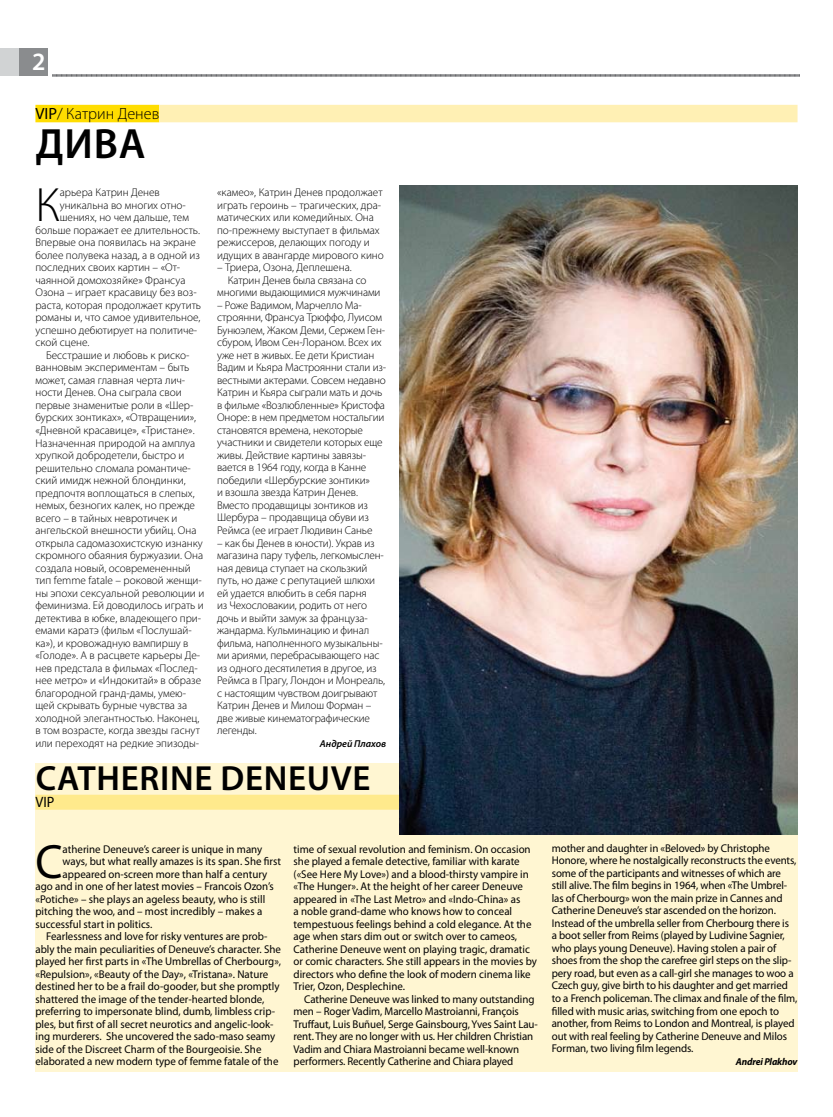
<style>
.page{position:relative;width:833px;height:1117px;background:#fff}
.page>*{position:absolute;margin:0;border:0;box-sizing:border-box;transform-origin:0 0}
.t1{font:300 48.38px "Myriad Pro";color:#000}
.t2{font:48.38px "Myriad Pro";color:#000}
.t3{font:600 42.5px "Myriad Pro";color:#000}
.t4{font:600 35px "Myriad Pro";letter-spacing:.02em;color:#000}
.t5{font:600 25px "Myriad Pro";color:#fff}
.t6{font:300 16.25px "Myriad Pro";color:#000}
.t7{font:15px "Myriad Pro";color:#000;scale:.95 1}
.t8{font:300 11.25px/12.5px "Myriad Pro";color:#000}
.t9{font:11.25px/12.5px "Myriad Pro";letter-spacing:-.005em;color:#000}
.t10{font:italic 700 10px "Myriad Pro";letter-spacing:-.02em;color:#000}
.t11{font:italic 600 10px "Myriad Pro";color:#000}
.s1{font-weight:400}
</style>
<div class="page">
<div style="left:0;top:48px;width:47px;height:27px;background:#8a8c8e"></div>
<div style="left:0;top:48px;width:18px;height:27px;background:#d1d3d4"></div>
<svg style="left:52px;top:74px;width:748px;height:3px;background:#969698"></svg>
<div style="left:35px;top:105px;width:124px;height:17px;background:#fd0"></div>
<div style="left:159px;top:105px;width:638px;height:17px;background:#fff0b4"></div>
<div style="left:35px;top:763px;width:762px;height:308px;background:#fff6d2"></div>
<div style="left:35px;top:794px;width:374px;height:15px;background:#ffea8c"></div>
<img style="left:399px;top:185px;width:398px;height:649px">
<h3 class="t5" style="left:32px;top:45px;width:15px">2</h3>
<h3 class="t6" style="left:35px;top:103px;width:125px"><span class="s1">VIP</span>/ Катрин Денев</h3>
<h2 class="t3" style="left:36px;top:116px;width:111px">Дива</h2>
<h1 class="t1" style="left:35px;top:176px;width:26px">К</h1>
<p class="t8" style="left:60px;top:186px;width:102px">арьера Катрин Денев</p>
<p class="t8" style="left:60px;top:199px;width:128px">уникальна во многих отно-</p>
<p class="t8" style="left:60px;top:211px;width:131px">шениях, но чем дальше, тем</p>
<p class="t8" style="left:35px;top:224px;width:166px">больше поражает ее длительность.</p>
<p class="t8" style="left:35px;top:236px;width:162px">Впервые она появилась на экране</p>
<p class="t8" style="left:35px;top:249px;width:166px">более полувека назад, а в одной из</p>
<p class="t8" style="left:35px;top:261px;width:146px">последних своих картин – «От-</p>
<p class="t8" style="left:35px;top:274px;width:151px">чаянной домохозяйке» Франсуа</p>
<p class="t8" style="left:35px;top:286px;width:163px">Озона – играет красавицу без воз-</p>
<p class="t8" style="left:35px;top:299px;width:167px">раста, которая продолжает крутить</p>
<p class="t8" style="left:35px;top:311px;width:166px">романы и, что самое удивительное,</p>
<p class="t8" style="left:35px;top:324px;width:163px">успешно дебютирует на политиче-</p>
<p class="t8" style="left:35px;top:336px;width:56px">ской сцене.</p>
<p class="t8" style="left:46px;top:349px;width:145px">Бесстрашие и любовь к риско-</p>
<p class="t8" style="left:35px;top:361px;width:155px">ванновым экспериментам – быть</p>
<p class="t8" style="left:35px;top:374px;width:151px">может, самая главная черта лич-</p>
<p class="t8" style="left:35px;top:386px;width:148px">ности Денев. Она сыграла свои</p>
<p class="t8" style="left:35px;top:399px;width:160px">первые знаменитые роли в «Шер-</p>
<p class="t8" style="left:35px;top:411px;width:162px">бурских зонтиках», «Отвращении»,</p>
<p class="t8" style="left:35px;top:424px;width:161px">«Дневной красавице», «Тристане».</p>
<p class="t8" style="left:35px;top:436px;width:161px">Назначенная природой на амплуа</p>
<p class="t8" style="left:35px;top:449px;width:151px">хрупкой добродетели, быстро и</p>
<p class="t8" style="left:35px;top:461px;width:157px">решительно сломала романтиче-</p>
<p class="t8" style="left:35px;top:474px;width:152px">ский имидж нежной блондинки,</p>
<p class="t8" style="left:35px;top:486px;width:161px">предпочтя воплощаться в слепых,</p>
<p class="t8" style="left:35px;top:499px;width:161px">немых, безногих калек, но прежде</p>
<p class="t8" style="left:35px;top:511px;width:144px">всего – в тайных невротичек и</p>
<p class="t8" style="left:35px;top:524px;width:162px">ангельской внешности убийц. Она</p>
<p class="t8" style="left:35px;top:536px;width:169px">открыла садомазохистскую изнанку</p>
<p class="t8" style="left:35px;top:549px;width:169px">скромного обаяния буржуазии. Она</p>
<p class="t8" style="left:35px;top:561px;width:157px">создала новый, осовремененный</p>
<p class="t8" style="left:35px;top:574px;width:168px">тип femme fatale – роковой женщи-</p>
<p class="t8" style="left:35px;top:586px;width:170px">ны эпохи сексуальной революции и</p>
<p class="t8" style="left:35px;top:599px;width:170px">феминизма. Ей доводилось играть и</p>
<p class="t8" style="left:35px;top:611px;width:167px">детектива в юбке, владеющего при-</p>
<p class="t8" style="left:35px;top:624px;width:158px">емами каратэ (фильм «Послушай-</p>
<p class="t8" style="left:35px;top:636px;width:154px">ка»), и кровожадную вампиршу в</p>
<p class="t8" style="left:35px;top:649px;width:166px">«Голоде». А в расцвете карьеры Де-</p>
<p class="t8" style="left:35px;top:661px;width:164px">нев предстала в фильмах «Послед-</p>
<p class="t8" style="left:35px;top:674px;width:167px">нее метро» и «Индокитай» в образе</p>
<p class="t8" style="left:35px;top:686px;width:152px">благородной гранд-дамы, умею-</p>
<p class="t8" style="left:35px;top:699px;width:153px">щей скрывать бурные чувства за</p>
<p class="t8" style="left:35px;top:711px;width:166px">холодной элегантностью. Наконец,</p>
<p class="t8" style="left:35px;top:724px;width:166px">в том возрасте, когда звезды гаснут</p>
<p class="t8" style="left:35px;top:736px;width:165px">или переходят на редкие эпизоды-</p>
<p class="t8" style="left:217px;top:186px;width:168px">«камео», Катрин Денев продолжает играть героинь – трагических, дра&shy;матических или комедийных. Она по-прежнему выступает в фильмах режиссеров, делающих погоду и идущих в авангарде мирового кино</p>
<p class="t8" style="left:217px;top:261px;width:136px">– Триера, Озона, Деплешена.</p>
<p class="t8" style="left:228px;top:274px;width:140px">Катрин Денев была связана со</p>
<p class="t8" style="left:217px;top:286px;width:165px">многими выдающимися мужчинами</p>
<p class="t8" style="left:217px;top:299px;width:171px">– Роже Вадимом, Марчелло Ма&shy;строянни, Франсуа Трюффо, Луисом<br>Бунюэлем, Жаком Деми, Сержем Ген&shy;сбуром, Ивом Сен-Лораном. Всех их уже нет в живых. Ее дети Кристиан<br>Вадим и Кьяра Мастроянни стали из&shy;вестными актерами. Совсем недавно<br>Катрин и Кьяра сыграли мать и дочь в фильме «Возлюбленные» Кристофа<br>Оноре: в нем предметом ностальгии становятся времена, некоторые участники и свидетели которых еще живы. Действие картины завязы&shy;вается в 1964 году, когда в Канне победили «Шербурские зонтики»<br>и взошла звезда Катрин Денев.<br>Вместо продавщицы зонтиков из<br>Шербура – продавщица обуви из<br>Реймса (ее играет Людивин Санье</p>
<p class="t8" style="left:217px;top:536px;width:170px">– как бы Денев в юности). Украв из магазина пару туфель, легкомыслен&shy;ная девица ступает на скользкий путь, но даже с репутацией шлюхи ей удается влюбить в себя парня<br>из Чехословакии, родить от него дочь и выйти замуж за француза&shy;жандарма. Кульминацию и финал фильма, наполненного музыкальны&shy;ми ариями, перебрасывающего нас из одного десятилетия в другое, из<br>Реймса в Прагу, Лондон и Монреаль, с настоящим чувством доигрывают<br>Катрин Денев и Милош Форман – две живые кинематографические легенды.</p>
<p class="t11" style="left:320px;top:736px;width:68px">Андрей Плахов</p>
<h3 class="t4" style="left:36px;top:756px;width:336px">CATHERINE DENEUVE</h3>
<h3 class="t7" style="left:35px;top:792px;width:21px">VIP</h3>
<h1 class="t2" style="left:35px;top:831px;width:29px">C</h1>
<p class="t9" style="left:63px;top:842px;width:201px">atherine Deneuve’s career is unique in many</p>
<p class="t9" style="left:63px;top:854px;width:220px">ways, but what really amazes is its span. She first</p>
<p class="t9" style="left:63px;top:867px;width:206px">appeared on-screen more than half a century</p>
<p class="t9" style="left:35px;top:879px;width:240px">ago and in one of her latest movies – Francois Ozon’s</p>
<p class="t9" style="left:35px;top:892px;width:231px">«Potiche» – she plays an ageless beauty, who is still</p>
<p class="t9" style="left:35px;top:904px;width:228px">pitching the woo, and – most incredibly – makes a</p>
<p class="t9" style="left:35px;top:917px;width:118px">successful start in politics.</p>
<p class="t9" style="left:46px;top:929px;width:223px">Fearlessness and love for risky ventures are prob-</p>
<p class="t9" style="left:35px;top:942px;width:247px">ably the main peculiarities of Deneuve’s character. She</p>
<p class="t9" style="left:35px;top:954px;width:247px">played her first parts in «The Umbrellas of Cherbourg»,</p>
<p class="t9" style="left:35px;top:967px;width:234px">«Repulsion», «Beauty of the Day», «Tristana». Nature</p>
<p class="t9" style="left:35px;top:979px;width:246px">destined her to be a frail do-gooder, but she promptly</p>
<p class="t9" style="left:35px;top:992px;width:231px">shattered the image of the tender-hearted blonde,</p>
<p class="t9" style="left:35px;top:1004px;width:241px">preferring to impersonate blind, dumb, limbless crip-</p>
<p class="t9" style="left:35px;top:1017px;width:240px">ples, but first of all secret neurotics and angelic-look-</p>
<p class="t9" style="left:35px;top:1029px;width:241px">ing murderers. She uncovered the sado-maso seamy</p>
<p class="t9" style="left:35px;top:1042px;width:227px">side of the Discreet Charm of the Bourgeoisie. She</p>
<p class="t9" style="left:35px;top:1054px;width:244px">elaborated a new modern type of femme fatale of the</p>
<p class="t9" style="left:294px;top:842px;width:245px">time of sexual revolution and feminism. On occasion she played a female detective, familiar with karate («See Here My Love») and a blood-thirsty vampire in «The Hunger». At the height of her career Deneuve appeared in «The Last Metro» and «Indo-China» as<br>a noble grand-dame who knows how to conceal tempestuous feelings behind a cold elegance. At the age when stars dim out or switch over to cameos, Catherine Deneuve went on playing tragic, dramatic or comic characters. She still appears in the movies by directors who define the look of modern cinema like Trier, Ozon, Desplechine.</p>
<p class="t9" style="left:294px;top:992px;width:246px;text-indent:11px">Catherine Deneuve was linked to many outstanding men – Roger Vadim, Marcello Mastroianni, François Truffaut, Luis Buñuel, Serge Gainsbourg, Yves Saint Lau&shy;rent. They are no longer with us. Her children Christian Vadim and Chiara Mastroianni became well-known performers. Recently Catherine and Chiara played</p>
<p class="t9" style="left:552px;top:841px;width:247px">mother and daughter in «Beloved» by Christophe Honore, where he nostalgically reconstructs the events, some of the participants and witnesses of which are still alive. The film begins in 1964, when «The Umbrel&shy;las of Cherbourg» won the main prize in Cannes and Catherine Deneuve’s star ascended on the horizon.<br>Instead of the umbrella seller from Cherbourg there is<br>a boot seller from Reims (played by Ludivine Sagnier, who plays young Deneuve). Having stolen a pair of shoes from the shop the carefree girl steps on the slip&shy;pery road, but even as a call-girl she manages to woo a Czech guy, give birth to his daughter and get married to a French policeman. The climax and finale of the film, filled with music arias, switching from one epoch to another, from Reims to London and Montreal, is played out with real feeling by Catherine Deneuve and Milos Forman, two living film legends.</p>
<p class="t10" style="left:736px;top:1054px;width:63px">Andrei Plakhov</p>
</div>
